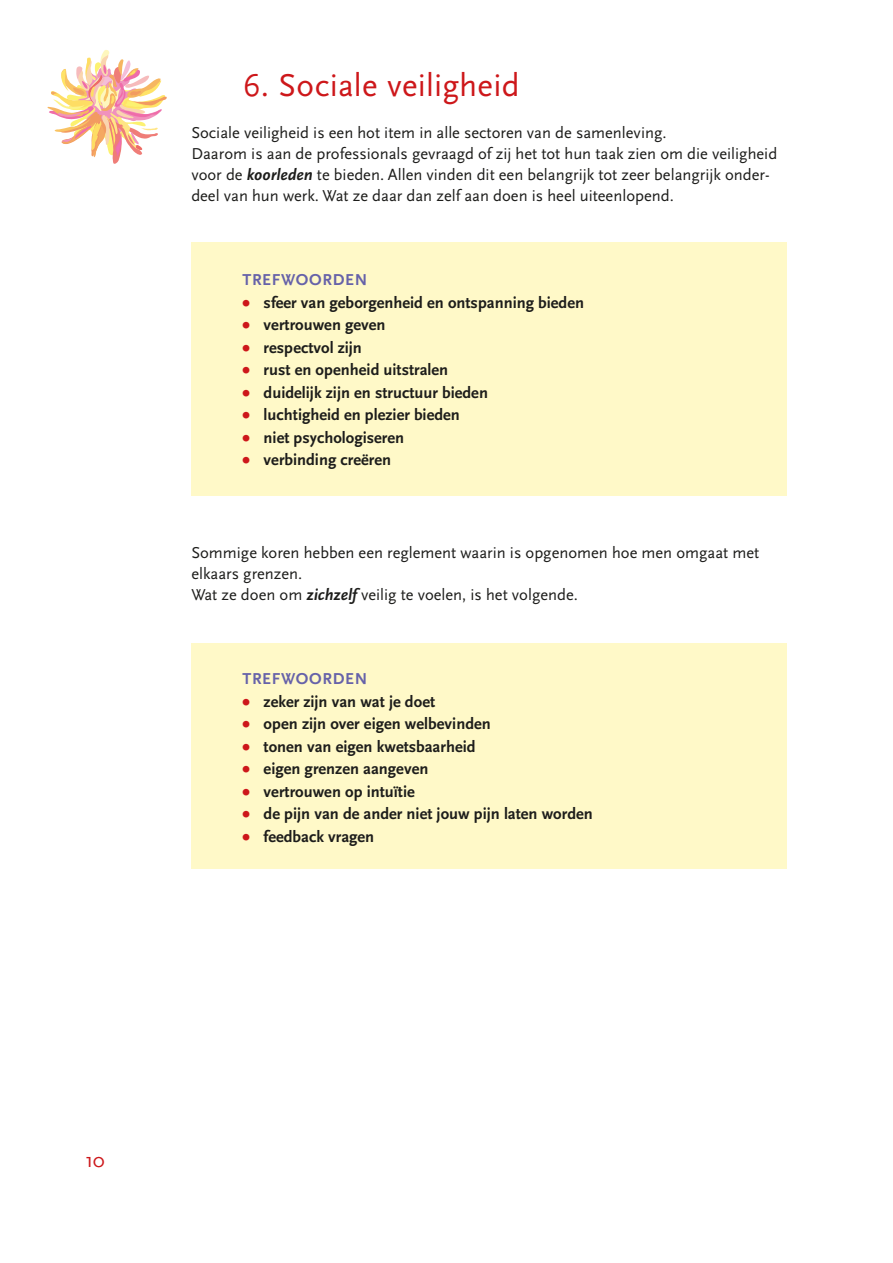
<style>
.page{position:relative;width:893px;height:1263px;background:#fff}
.page>*{position:absolute;margin:0;border:0;box-sizing:border-box;transform-origin:0 0}
.Kop{font:33px "Scala Sans OT";letter-spacing:.01em;color:#cd171a}
.t1{font:21px "Scala Sans OT";color:#cd171a}
.t2{font:16.5px/21px "Scala Sans OT";color:#1d1d1b}
.t3{font:700 16.5px "Scala Sans OT";color:#1d1d1b}
.List_Paragraph{font:700 16.5px "Scala Sans OT";letter-spacing:.04em;color:#6662a9}
.s1{font-weight:700;font-style:italic}
.s2{font-size:21px;color:#cd171a}
</style>
<div class="page">
<svg style="left:47px;top:50px;width:120px;height:114px"></svg>
<div style="left:191px;top:242px;width:596px;height:254px;background:#fff9c8"></div>
<div style="left:191px;top:643px;width:596px;height:225px;background:#fff9c8"></div>
<p class="Kop" style="left:242px;top:68px;width:279px">6. Sociale veiligheid</p>
<p class="t2" style="left:191px;top:123px;width:477px">Sociale veiligheid is een hot item in alle sectoren van de samenleving.</p>
<p class="t2" style="left:191px;top:144px;width:587px">Daarom is aan de professionals gevraagd of zij het tot hun taak zien om die veiligheid voor de <span class="s1">koorleden</span> te bieden. Allen vinden dit een belangrijk tot zeer belangrijk onder&shy;deel van hun werk. Wat ze daar dan zelf aan doen is heel uiteenlopend.</p>
<p class="List_Paragraph" style="left:242px;top:270px;width:126px">TREFWOORDEN</p>
<p class="t3" style="left:242px;top:293px;width:343px"><span class="s2">•</span> sfeer van geborgenheid en ontspanning bieden</p>
<p class="t3" style="left:242px;top:315px;width:145px"><span class="s2">•</span> vertrouwen geven</p>
<p class="t3" style="left:242px;top:338px;width:121px"><span class="s2">•</span> respectvol zijn</p>
<p class="t3" style="left:242px;top:360px;width:207px"><span class="s2">•</span> rust en openheid uitstralen</p>
<p class="t3" style="left:242px;top:383px;width:247px"><span class="s2">•</span> duidelijk zijn en structuur bieden</p>
<p class="t3" style="left:242px;top:405px;width:219px"><span class="s2">•</span> luchtigheid en plezier bieden</p>
<p class="t3" style="left:242px;top:428px;width:163px"><span class="s2">•</span> niet psychologiseren</p>
<p class="t3" style="left:242px;top:450px;width:150px"><span class="s2">•</span> verbinding creëren</p>
<p class="t2" style="left:191px;top:543px;width:569px">Sommige koren hebben een reglement waarin is opgenomen hoe men omgaat met elkaars grenzen.</p>
<p class="t2" style="left:191px;top:585px;width:388px">Wat ze doen om <span class="s1">zichzelf</span> veilig te voelen, is het volgende.</p>
<p class="List_Paragraph" style="left:242px;top:669px;width:126px">TREFWOORDEN</p>
<p class="t3" style="left:242px;top:692px;width:194px"><span class="s2">•</span> zeker zijn van wat je doet</p>
<p class="t3" style="left:242px;top:714px;width:250px"><span class="s2">•</span> open zijn over eigen welbevinden</p>
<p class="t3" style="left:242px;top:737px;width:235px"><span class="s2">•</span> tonen van eigen kwetsbaarheid</p>
<p class="t3" style="left:242px;top:759px;width:188px"><span class="s2">•</span> eigen grenzen aangeven</p>
<p class="t3" style="left:242px;top:782px;width:174px"><span class="s2">•</span> vertrouwen op intuïtie</p>
<p class="t3" style="left:242px;top:804px;width:352px"><span class="s2">•</span> de pijn van de ander niet jouw pijn laten worden</p>
<p class="t3" style="left:242px;top:827px;width:133px"><span class="s2">•</span> feedback vragen</p>
<p class="t1" style="left:85px;top:1149px;width:22px">10</p>
</div>
